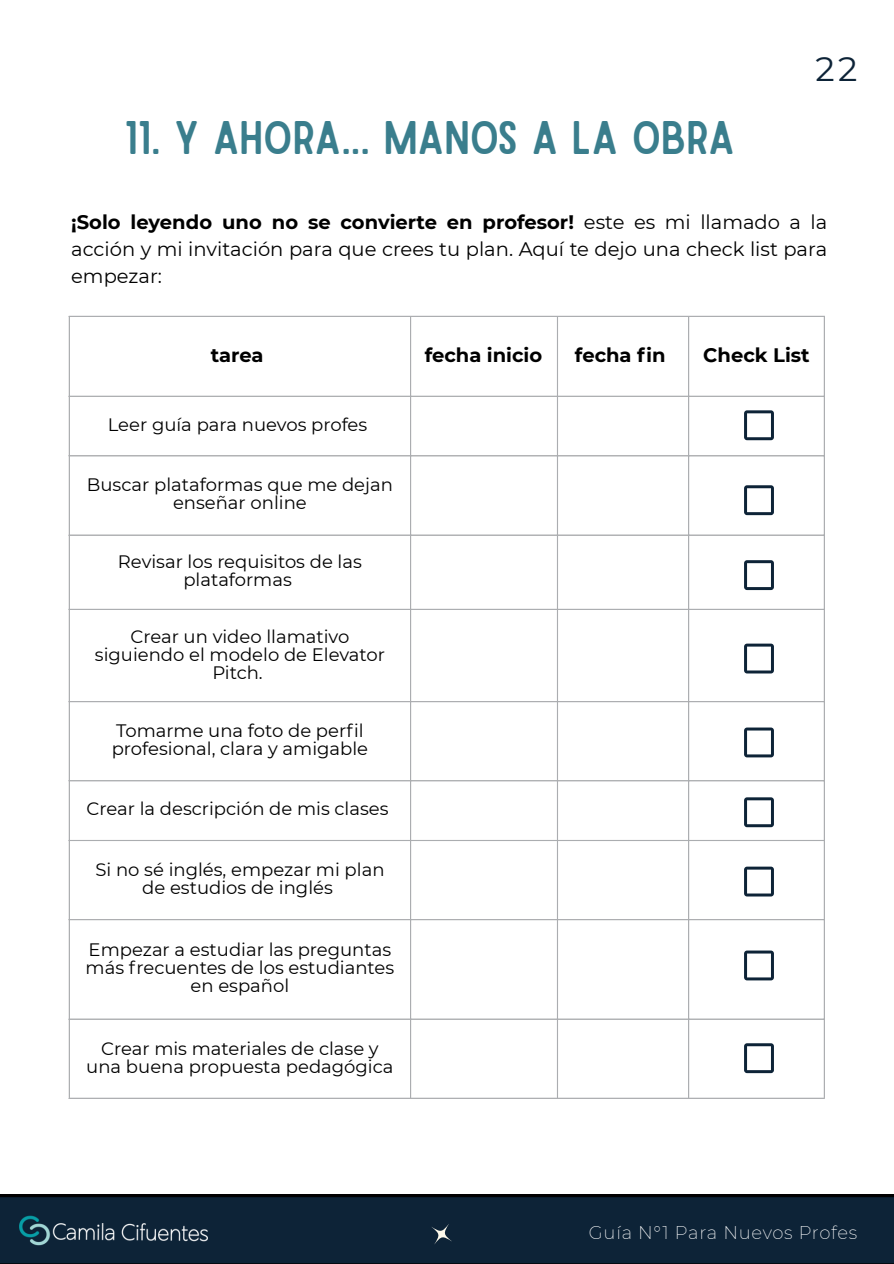
<style>
.page{position:relative;width:894px;height:1264px;background:#fff}
.page>*{position:absolute;margin:0;border:0;box-sizing:border-box;transform-origin:0 0}
.t1{font:45px "Sailors";color:#3a7e8d}
.t2{font:33.9px "Montserrat";color:#0d2337}
.t3{font:19.5px/27px "Montserrat";color:#000;text-align:justify}
.t4{font:700 19.5px "Montserrat";color:#000}
.t5{font:18px/18px "Montserrat";color:#000;text-align:center}
.t6{font:200 18px "Montserrat";letter-spacing:.04em;color:#fff}
.t7{font:18px "Montserrat";letter-spacing:.1em;color:#fdf9eb}
.s1{font-weight:700}
</style>
<div class="page">
<hr style="left:69px;top:317px;width:1px;height:780px;background:#abadb0">
<hr style="left:410px;top:317px;width:1px;height:780px;background:#abadb0">
<hr style="left:556px;top:317px;width:2px;height:780px;background:#abadb0">
<hr style="left:688px;top:317px;width:1px;height:780px;background:#abadb0">
<hr style="left:823px;top:317px;width:1px;height:780px;background:#abadb0">
<hr style="left:69px;top:316px;width:755px;height:1px;background:#abadb0">
<hr style="left:69px;top:395px;width:755px;height:2px;background:#abadb0">
<hr style="left:69px;top:455px;width:755px;height:1px;background:#abadb0">
<hr style="left:69px;top:534px;width:755px;height:1px;background:#abadb0">
<hr style="left:69px;top:609px;width:755px;height:1px;background:#abadb0">
<hr style="left:69px;top:701px;width:755px;height:1px;background:#abadb0">
<hr style="left:69px;top:780px;width:755px;height:1px;background:#abadb0">
<hr style="left:69px;top:840px;width:755px;height:1px;background:#abadb0">
<hr style="left:69px;top:919px;width:755px;height:1px;background:#abadb0">
<hr style="left:69px;top:1018px;width:755px;height:1px;background:#abadb0">
<hr style="left:69px;top:1097px;width:755px;height:1px;background:#abadb0">
<svg style="left:744px;top:410px;width:29px;height:30px"></svg>
<svg style="left:744px;top:485px;width:29px;height:30px"></svg>
<svg style="left:744px;top:560px;width:29px;height:30px"></svg>
<svg style="left:744px;top:643px;width:29px;height:30px"></svg>
<svg style="left:744px;top:727px;width:29px;height:30px"></svg>
<svg style="left:744px;top:797px;width:29px;height:30px"></svg>
<svg style="left:744px;top:866px;width:29px;height:30px"></svg>
<svg style="left:744px;top:950px;width:29px;height:30px"></svg>
<svg style="left:744px;top:1043px;width:29px;height:30px"></svg>
<div style="left:0;top:1194px;width:893px;height:69px;background:#0d2337"></div>
<svg style="left:423px;top:1215px;width:36px;height:37px"></svg>
<img style="left:20px;top:1194px;width:188px;height:69px">
<p class="t1" style="left:124px;top:121px;width:611px">11. Y AHORA... MANOS A LA OBRA</p>
<p class="t2" style="left:815px;top:48px;width:43px">22</p>
<p class="t3" style="left:71px;top:208px;width:757px"><span class="s1">¡Solo leyendo uno no se convierte en profesor!</span> este es mi llamado a la acción y mi invitación para que crees tu plan. Aquí te dejo una check list para empezar:</p>
<p class="t4" style="left:211px;top:343px;width:54px">tarea</p>
<p class="t4" style="left:424px;top:343px;width:119px">fecha inicio</p>
<p class="t4" style="left:574px;top:343px;width:92px">fecha fin</p>
<p class="t4" style="left:703px;top:343px;width:108px">Check List</p>
<p class="t5" style="left:108px;top:415px;width:261px">Leer guía para nuevos profes</p>
<p class="t5" style="left:87px;top:476px;width:307px">Buscar plataformas que me dejan enseñar online</p>
<p class="t5" style="left:118px;top:553px;width:245px">Revisar los requisitos de las plataformas</p>
<p class="t5" style="left:95px;top:627px;width:291px">Crear un video llamativo siguiendo el modelo de Elevator<br>Pitch.</p>
<p class="t5" style="left:112px;top:721px;width:258px;text-align:left">Tomarme una foto de perfi l profesional, clara y amigable</p>
<p class="t5" style="left:87px;top:799px;width:303px">Crear la descripción de mis clases</p>
<p class="t5" style="left:95px;top:860px;width:290px">Si no sé inglés, empezar mi plan de estudios de inglés</p>
<p class="t5" style="left:86px;top:940px;width:310px">Empezar a estudiar las preguntas más frecuentes de los estudiantes en español</p>
<p class="t5" style="left:86px;top:1039px;width:308px">Crear mis materiales de clase y una buena propuesta pedagógica</p>
<p class="t7" style="left:538px;top:1221px;width:307px">GUÍA PARA NUEVOS PROFES</p>
<p class="t6" style="left:588px;top:1221px;width:270px">Guía N°1 Para Nuevos Profes</p>
</div>
